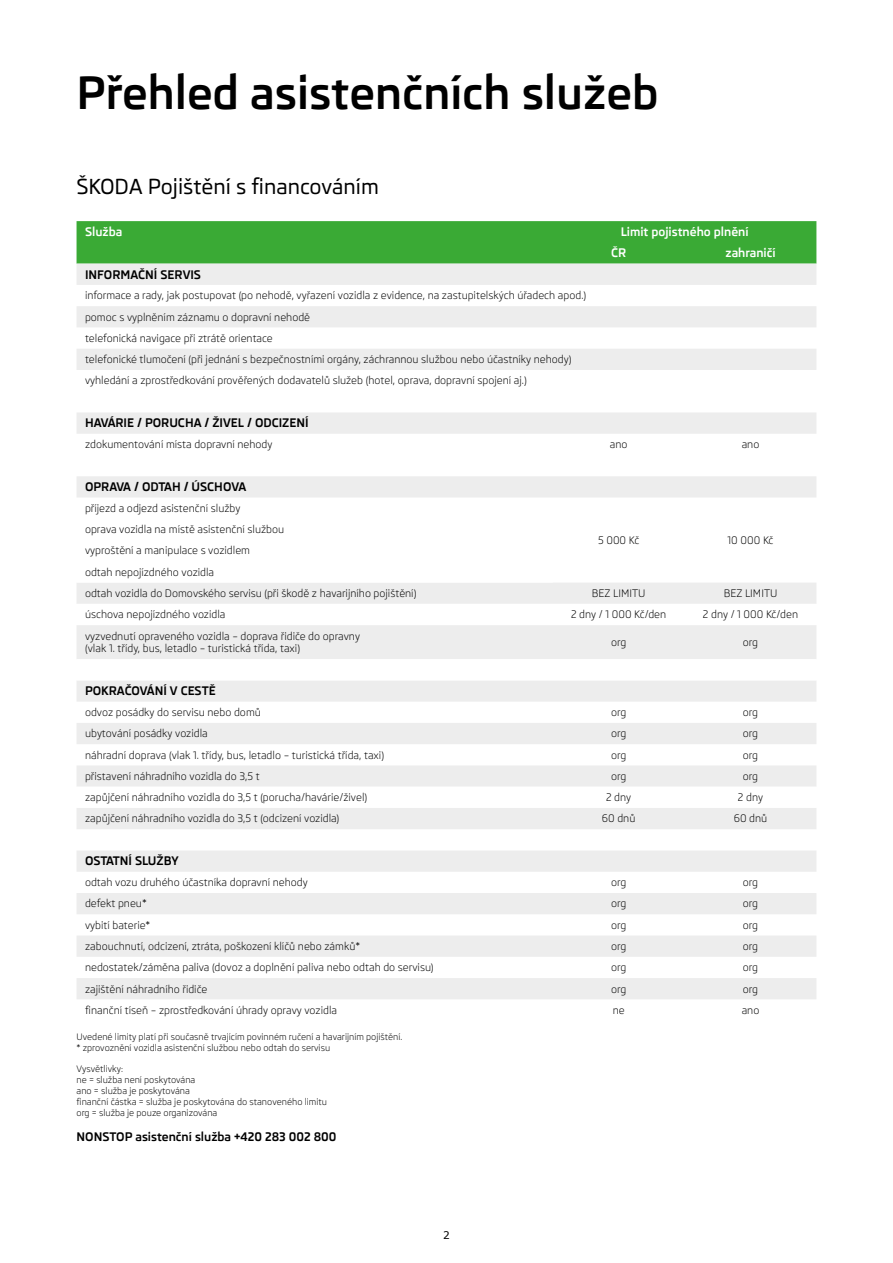
<style>
.page{position:relative;width:893px;height:1263px;background:#fff}
.page>*{position:absolute;margin:0;border:0;box-sizing:border-box;transform-origin:0 0}
.t1{font:700 45px "Skoda Pro";color:#000}
.t2{font:500 21px "Skoda Pro";color:#000}
.t3{font:700 12px "Skoda Pro";color:#000}
.t4{font:700 12px/21.3px "Skoda Pro";color:#fff}
.t5{font:10.5px/21.3px "Skoda Pro";color:#000}
.t6{font:10.5px "Verdana";color:#000}
.t7{font:9px/10.8px "Skoda Pro";color:#000}
</style>
<div class="page">
<div style="left:77px;top:221px;width:739px;height:43px;background:#3aaa35"></div>
<svg style="left:77px;top:264px;width:739px;height:735px;fill:#ededed"></svg>
<svg style="left:77px;top:306px;width:739px;height:213px"></svg>
<svg style="left:77px;top:519px;width:739px;height:289px"></svg>
<h1 class="t1" style="left:77px;top:67px;width:583px">Přehled asistenčních služeb</h1>
<h2 class="t2" style="left:77px;top:174px;width:304px">ŠKODA Pojištění s financováním</h2>
<p class="t4" style="left:85px;top:221px;width:39px">Služba</p>
<p class="t4" style="left:611px;top:221px;width:139px;text-indent:10px">Limit pojistného plnění<br>ČR</p>
<p class="t4" style="left:725px;top:242px;width:52px">zahraničí</p>
<p class="t3" style="left:85px;top:267px;width:117px">INFORMAČNÍ SERVIS</p>
<p class="t5" style="left:85px;top:285px;width:503px">informace a rady, jak postupovat (po nehodě, vyřazení vozidla z evidence, na zastupitelských úřadech apod.) pomoc s vyplněním záznamu o dopravní nehodě<br>telefonická navigace při ztrátě orientace<br>telefonické tlumočení (při jednání s bezpečnostními orgány, záchrannou službou nebo účastníky nehody) vyhledání a zprostředkování prověřených dodavatelů služeb (hotel, oprava, dopravní spojení aj.)</p>
<p class="t3" style="left:85px;top:416px;width:225px">HAVÁRIE / PORUCHA / ŽIVEL / ODCIZENÍ</p>
<p class="t5" style="left:85px;top:434px;width:189px">zdokumentování místa dopravní nehody</p>
<p class="t5" style="left:610px;top:434px;width:19px">ano</p>
<p class="t5" style="left:742px;top:434px;width:19px">ano</p>
<p class="t3" style="left:85px;top:480px;width:163px">OPRAVA / ODTAH / ÚSCHOVA</p>
<p class="t5" style="left:85px;top:498px;width:157px">příjezd a odjezd asistenční služby</p>
<p class="t5" style="left:598px;top:529px;width:43px">5 000 Kč</p>
<p class="t5" style="left:728px;top:529px;width:47px">10 000 Kč</p>
<p class="t5" style="left:85px;top:519px;width:333px">oprava vozidla na místě asistenční službou<br>vyproštění a manipulace s vozidlem<br>odtah nepojízdného vozidla<br>odtah vozidla do Domovského servisu (při škodě z havarijního pojištění)</p>
<p class="t5" style="left:592px;top:583px;width:55px">BEZ LIMITU</p>
<p class="t5" style="left:724px;top:583px;width:55px">BEZ LIMITU</p>
<p class="t5" style="left:85px;top:604px;width:142px">úschova nepojízdného vozidla</p>
<p class="t5" style="left:571px;top:604px;width:97px">2 dny / 1 000 Kč/den</p>
<p class="t5" style="left:703px;top:604px;width:97px">2 dny / 1 000 Kč/den</p>
<p class="t5" style="left:85px;top:630px;width:276px;line-height:12.6px">vyzvednutí opraveného vozidla – doprava řidiče do opravny (vlak 1. třídy, bus, letadlo – turistická třída, taxi)</p>
<p class="t5" style="left:611px;top:632px;width:17px">org</p>
<p class="t5" style="left:743px;top:632px;width:17px">org</p>
<p class="t3" style="left:85px;top:684px;width:132px">POKRAČOVÁNÍ V CESTĚ</p>
<p class="t5" style="left:85px;top:702px;width:177px">odvoz posádky do servisu nebo domů</p>
<p class="t5" style="left:611px;top:702px;width:17px">org</p>
<p class="t5" style="left:743px;top:702px;width:17px">org</p>
<p class="t5" style="left:85px;top:723px;width:124px">ubytování posádky vozidla</p>
<p class="t5" style="left:611px;top:723px;width:17px">org</p>
<p class="t5" style="left:743px;top:723px;width:17px">org</p>
<p class="t5" style="left:85px;top:744px;width:301px">náhradní doprava (vlak 1. třídy, bus, letadlo – turistická třída, taxi)</p>
<p class="t5" style="left:611px;top:744px;width:17px">org</p>
<p class="t5" style="left:743px;top:744px;width:17px">org</p>
<p class="t5" style="left:85px;top:765px;width:176px">přistavení náhradního vozidla do 3,5 t</p>
<p class="t5" style="left:611px;top:765px;width:17px">org</p>
<p class="t5" style="left:743px;top:765px;width:17px">org</p>
<p class="t5" style="left:85px;top:787px;width:284px">zapůjčení náhradního vozidla do 3,5 t (porucha/havárie/živel)</p>
<p class="t5" style="left:606px;top:787px;width:27px">2 dny</p>
<p class="t5" style="left:738px;top:787px;width:27px">2 dny</p>
<p class="t5" style="left:85px;top:808px;width:256px">zapůjčení náhradního vozidla do 3,5 t (odcizení vozidla)</p>
<p class="t5" style="left:602px;top:808px;width:35px">60 dnů</p>
<p class="t5" style="left:734px;top:808px;width:35px">60 dnů</p>
<p class="t3" style="left:85px;top:854px;width:95px">OSTATNÍ SLUŽBY</p>
<p class="t5" style="left:85px;top:872px;width:224px">odtah vozu druhého účastníka dopravní nehody</p>
<p class="t5" style="left:611px;top:872px;width:17px">org</p>
<p class="t5" style="left:743px;top:872px;width:17px">org</p>
<p class="t5" style="left:85px;top:893px;width:63px">defekt pneu*</p>
<p class="t5" style="left:611px;top:893px;width:17px">org</p>
<p class="t5" style="left:743px;top:893px;width:17px">org</p>
<p class="t5" style="left:85px;top:914px;width:67px">vybití baterie*</p>
<p class="t5" style="left:611px;top:914px;width:17px">org</p>
<p class="t5" style="left:743px;top:914px;width:17px">org</p>
<p class="t5" style="left:85px;top:936px;width:277px">zabouchnutí, odcizení, ztráta, poškození klíčů nebo zámků*</p>
<p class="t5" style="left:611px;top:936px;width:17px">org</p>
<p class="t5" style="left:743px;top:936px;width:17px">org</p>
<p class="t5" style="left:85px;top:957px;width:350px">nedostatek/záměna paliva (dovoz a doplnění paliva nebo odtah do servisu)</p>
<p class="t5" style="left:611px;top:957px;width:17px">org</p>
<p class="t5" style="left:743px;top:957px;width:17px">org</p>
<p class="t5" style="left:85px;top:978px;width:124px">zajištění náhradního řidiče</p>
<p class="t5" style="left:611px;top:978px;width:17px">org</p>
<p class="t5" style="left:743px;top:978px;width:17px">org</p>
<p class="t5" style="left:85px;top:999px;width:254px">finanční tíseň – zprostředkování úhrady opravy vozidla</p>
<p class="t5" style="left:613px;top:999px;width:13px">ne</p>
<p class="t5" style="left:742px;top:999px;width:19px">ano</p>
<p class="t7" style="left:77px;top:1031px;width:327px">Uvedené limity platí při současně trvajícím povinném ručení a havarijním pojištění. * zprovoznění vozidla asistenční službou nebo odtah do servisu</p>
<p class="t7" style="left:77px;top:1064px;width:252px">Vysvětlivky:<br>ne = služba není poskytována<br>ano = služba je poskytována<br>finanční částka = služba je poskytována do stanoveného limitu org = služba je pouze organizována</p>
<p class="t3" style="left:77px;top:1129px;width:262px">NONSTOP asistenční služba +420 283 002 800</p>
<p class="t6" style="left:443px;top:1228px;width:8px">2</p>
</div>
